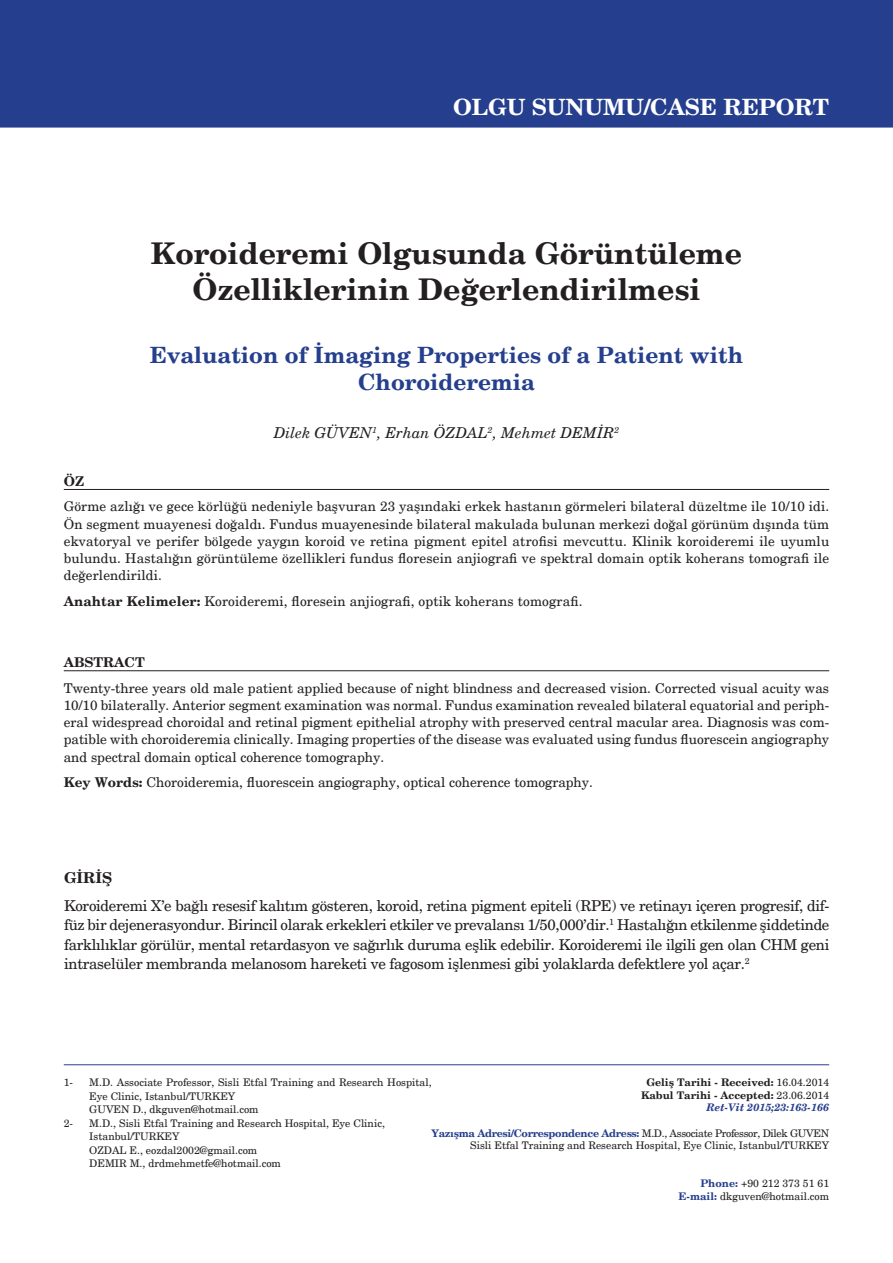
<style>
.page{position:relative;width:893px;height:1263px;background:#fff}
.page>*{position:absolute;margin:0;border:0;box-sizing:border-box;transform-origin:0 0}
.t1{font:700 30px/36px "New Century Schlbk";color:#231f20;text-align:center}
.t2{font:700 22.5px/27px "New Century Schlbk";color:#253f8e;text-align:center}
.t3{font:700 22.5px "New Century Schlbk";color:#fff}
.t4{font:15px/19.5px "New Century Schlbk";letter-spacing:-.02em;color:#231f20;text-align:justify}
.t5{font:italic 15px "New Century Schlbk";color:#231f20}
.t6{font:700 15px "New Century Schlbk";color:#231f20}
.t7{font:13.5px/17.2px "New Century Schlbk";color:#231f20;text-align:justify}
.t8{font:700 13.5px "New Century Schlbk";color:#231f20}
.t9{font:10.5px/13.5px "New Century Schlbk";color:#231f20;text-align:right}
.t10{font:700 10.5px/12.6px "New Century Schlbk";color:#231f20;text-align:right}
.s1{font-weight:700}
.s2{font-weight:400}
.s3{font-style:italic;color:#253f8e}
.s4{font-weight:700;color:#253f8e}
</style>
<div class="page">
<div style="left:0;top:0;width:893px;height:128px;background:#253f8e"></div>
<hr style="left:64px;top:489px;width:765px;height:1px;background:#231f20">
<hr style="left:64px;top:670px;width:765px;height:1px;background:#231f20">
<hr style="left:64px;top:1064px;width:765px;height:1px;background:#253f8e">
<h2 class="t3" style="left:453px;top:92px;width:378px">OLGU SUNUMU/CASE REPORT</h2>
<h1 class="t1" style="left:151px;top:236px;width:593px">Koroideremi Olgusunda Görüntüleme<br>Özelliklerinin Değerlendirilmesi</h1>
<h2 class="t2" style="left:150px;top:342px;width:595px">Evaluation of İmaging Properties of a Patient with<br>Choroideremia</h2>
<p class="t5" style="left:274px;top:424px;width:347px">Dilek GÜVEN<sup>1</sup>, Erhan ÖZDAL<sup>2</sup>, Mehmet DEMİR<sup>2</sup></p>
<p class="t8" style="left:64px;top:472px;width:22px">ÖZ</p>
<p class="t7" style="left:64px;top:498px;width:767px">Görme azlığı ve gece körlüğü nedeniyle başvuran 23 yaşındaki erkek hastanın görmeleri bilateral düzeltme ile 10/10 idi.<br>Ön segment muayenesi doğaldı. Fundus muayenesinde bilateral makulada bulunan merkezi doğal görünüm dışında tüm ekvatoryal ve perifer bölgede yaygın koroid ve retina pigment epitel atrofisi mevcuttu. Klinik koroideremi ile uyumlu bulundu. Hastalığın görüntüleme özellikleri fundus floresein anjiografi ve spektral domain optik koherans tomografi ile değerlendirildi.</p>
<p class="t7" style="left:64px;top:593px;width:520px"><span class="s1">Anahtar Kelimeler:</span> Koroideremi, floresein anjiografi, optik koherans tomografi.</p>
<p class="t8" style="left:64px;top:653px;width:83px">ABSTRACT</p>
<p class="t7" style="left:64px;top:679px;width:767px">Twenty-three years old male patient applied because of night blindness and decreased vision. Corrected visual acuity was 10/10 bilaterally. Anterior segment examination was normal. Fundus examination revealed bilateral equatorial and periph&shy;eral widespread choroidal and retinal pigment epithelial atrophy with preserved central macular area. Diagnosis was com&shy;patible with choroideremia clinically. Imaging properties of the disease was evaluated using fundus fluorescein angiography and spectral domain optical coherence tomography.</p>
<p class="t7" style="left:64px;top:774px;width:530px"><span class="s1">Key Words:</span> Choroideremia, fluorescein angiography, optical coherence tomography.</p>
<p class="t6" style="left:64px;top:868px;width:50px">GİRİŞ</p>
<p class="t4" style="left:64px;top:896px;width:767px">Koroideremi X’e bağlı resesif kalıtım gösteren, koroid, retina pigment epiteli (RPE) ve retinayı içeren progresif, dif&shy;füz bir dejenerasyondur. Birincil olarak erkekleri etkiler ve prevalansı 1/50,000’dir.<sup>1</sup> Hastalığın etkilenme şiddetinde farklılıklar görülür, mental retardasyon ve sağırlık duruma eşlik edebilir. Koroideremi ile ilgili gen olan CHM geni intraselüler membranda melanosom hareketi ve fagosom işlenmesi gibi yolaklarda defektlere yol açar.<sup>2</sup></p>
<p class="t9" style="left:64px;top:1076px;width:11px">1-</p>
<p class="t9" style="left:89px;top:1076px;width:344px;text-align:left">M.D. Associate Professor, Sisli Etfal Training and Research Hospital,<br>Eye Clinic, Istanbul/TURKEY<br>GUVEN D., dkguven@hotmail.com</p>
<p class="t9" style="left:64px;top:1116px;width:11px">2-</p>
<p class="t9" style="left:89px;top:1116px;width:297px;text-align:left">M.D., Sisli Etfal Training and Research Hospital, Eye Clinic, Istanbul/TURKEY<br>OZDAL E., eozdal2002@gmail.com<br>DEMIR M., drdmehmetfe@hotmail.com</p>
<p class="t10" style="left:641px;top:1076px;width:190px">Geliş Tarihi - Received: <span class="s2">16.04.2014<br></span>Kabul Tarihi - Accepted: <span class="s2">23.06.2014<br></span><span class="s3">Ret-Vit 2015;23:163-166</span></p>
<p class="t9" style="left:432px;top:1127px;width:399px;line-height:12.6px"><span class="s4">Yazışma Adresi/Correspondence Adress:</span> M.D., Associate Professor, Dilek GUVEN<br>Sisli Etfal Training and Research Hospital, Eye Clinic, Istanbul/TURKEY</p>
<p class="t9" style="left:679px;top:1177px;width:152px;line-height:12.6px"><span class="s4">Phone:</span> +90 212 373 51 61<br><span class="s4">E-mail:</span> dkguven@hotmail.com</p>
</div>
